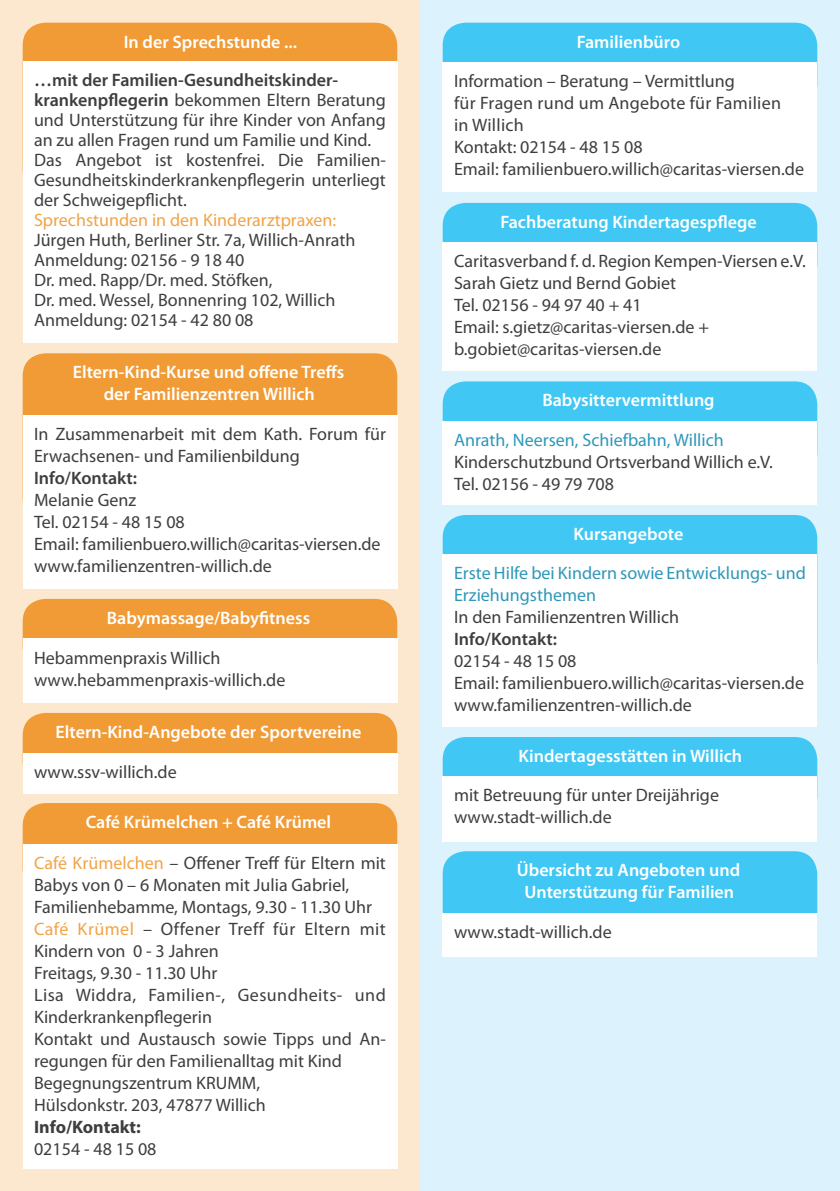
<style>
.page{position:relative;width:840px;height:1191px;background:#fff}
.page>*{position:absolute;margin:0;border:0;box-sizing:border-box;transform-origin:0 0}
.t1{font:18px/22px "Myriad Pro";color:#3e3e3f}
.t2{font:600 18px/22px "Myriad Pro";color:#fff;text-align:center}
.t3{font:18px/22px "Myriad Pro";color:#2f97b9}
.t4{font:18px "Myriad Pro";color:#f1a448}
.t5{font:600 18px "Myriad Pro";color:#3e3e3f}
.t6{font:700 18px "Myriad Pro";color:#3e3e3f}
.s1{font-weight:600}
.s2{color:#f1a448}
</style>
<div class="page">
<div style="left:0;top:0;width:420px;height:1191px;background:#fce7cf"></div>
<div style="left:420px;top:0;width:419px;height:1191px;background:#dcf2fc"></div>
<div style="left:442px;top:203px;width:374px;height:84px;background:#40c7f4;border-radius:23px"></div>
<div style="left:442px;top:242px;width:374px;height:129px;background:#fff"></div>
<div style="left:442px;top:23px;width:374px;height:84px;background:#40c7f4;border-radius:23px"></div>
<div style="left:442px;top:62px;width:374px;height:130px;background:#fff"></div>
<div style="left:442px;top:851px;width:374px;height:82px;background:#40c7f4;border-radius:23px"></div>
<div style="left:442px;top:913px;width:374px;height:44px;background:#fff"></div>
<div style="left:442px;top:737px;width:374px;height:81px;background:#40c7f4;border-radius:23px"></div>
<div style="left:442px;top:776px;width:374px;height:65px;background:#fff"></div>
<div style="left:442px;top:381px;width:374px;height:94px;background:#40c7f4;border-radius:23px"></div>
<div style="left:442px;top:420px;width:374px;height:84px;background:#fff"></div>
<div style="left:442px;top:515px;width:374px;height:168px;background:#40c7f4;border-radius:23px"></div>
<div style="left:442px;top:554px;width:374px;height:173px;background:#fff"></div>
<div style="left:23px;top:599px;width:374px;height:71px;background:#f09b35;border-radius:23px"></div>
<div style="left:23px;top:639px;width:374px;height:64px;background:#fff"></div>
<div style="left:23px;top:803px;width:374px;height:89px;background:#f09b35;border-radius:23px"></div>
<div style="left:23px;top:843px;width:374px;height:325px;background:#fff"></div>
<div style="left:23px;top:713px;width:374px;height:72px;background:#f09b35;border-radius:23px"></div>
<div style="left:23px;top:753px;width:374px;height:40px;background:#fff"></div>
<div style="left:23px;top:23px;width:374px;height:169px;background:#f09b35;border-radius:23px"></div>
<div style="left:23px;top:61px;width:374px;height:281px;background:#fff"></div>
<div style="left:23px;top:353px;width:374px;height:168px;background:#f09b35;border-radius:23px"></div>
<div style="left:23px;top:415px;width:374px;height:173px;background:#fff"></div>
<p class="t2" style="left:124px;top:30px;width:175px">In der Sprechstunde ...</p>
<p class="t1" style="left:34px;top:69px;width:353px;line-height:20px"><span class="s1">…mit der Familien-Gesundheitskinder&shy;krankenpflegerin</span> bekommen Eltern Beratung und Unterstützung für ihre Kinder von Anfang an zu allen Fragen rund um Familie und Kind.<br>Das Angebot ist kostenfrei. Die Familien-Gesundheitskinderkrankenpflegerin unterliegt der Schweigepflicht.</p>
<p class="t4" style="left:34px;top:208px;width:303px">Sprechstunden in den Kinderarztpraxen:</p>
<p class="t1" style="left:34px;top:229px;width:323px;line-height:20px">Jürgen Huth, Berliner Str. 7a, Willich-Anrath Anmeldung: 02156 - 9 18 40<br>Dr. med. Rapp/Dr. med. Stöfken,<br>Dr. med. Wessel, Bonnenring 102, Willich Anmeldung: 02154 - 42 80 08</p>
<p class="t2" style="left:73px;top:361px;width:273px">Eltern-Kind-Kurse und offene Treffs der Familienzentren Willich</p>
<p class="t1" style="left:34px;top:423px;width:353px">In Zusammenarbeit mit dem Kath. Forum für<br>Erwachsenen- und Familienbildung</p>
<p class="t5" style="left:34px;top:466px;width:104px">Info/Kontakt:</p>
<p class="t1" style="left:34px;top:489px;width:348px">Melanie Genz<br>Tel. 02154 - 48 15 08<br>Email: familienbuero.willich@caritas-viersen.de www.familienzentren-willich.de</p>
<p class="t2" style="left:107px;top:606px;width:205px">Babymassage/Babyfitness</p>
<p class="t1" style="left:34px;top:646px;width:253px">Hebammenpraxis Willich www.hebammenpraxis-willich.de</p>
<p class="t2" style="left:56px;top:720px;width:307px">Eltern-Kind-Angebote der Sportvereine</p>
<p class="t1" style="left:34px;top:760px;width:144px">www.ssv-willich.de</p>
<p class="t2" style="left:86px;top:810px;width:247px">Café Krümelchen + Café Krümel</p>
<p class="t1" style="left:34px;top:851px;width:353px"><span class="s2">Café Krümelchen</span> – Offener Treff für Eltern mit Babys von 0 – 6 Monaten mit Julia Gabriel, Familienhebamme, Montags, 9.30 - 11.30 Uhr <span class="s2">Café Krümel</span> – Offener Treff für Eltern mit Kindern von 0 - 3 Jahren<br>Freitags, 9.30 - 11.30 Uhr<br>Lisa Widdra, Familien-, Gesundheits- und Kinderkrankenpflegerin<br>Kontakt und Austausch sowie Tipps und An&shy;regungen für den Familienalltag mit Kind Begegnungszentrum KRUMM,<br>Hülsdonkstr. 203, 47877 Willich</p>
<p class="t6" style="left:34px;top:1114px;width:108px">Info/Kontakt:</p>
<p class="t1" style="left:34px;top:1137px;width:124px">02154 - 48 15 08</p>
<p class="t2" style="left:576px;top:30px;width:105px">Familienbüro</p>
<p class="t1" style="left:454px;top:69px;width:351px">Information – Beratung – Vermittlung<br>für Fragen rund um Angebote für Familien<br>in Willich<br>Kontakt: 02154 - 48 15 08<br>Email: familienbuero.willich@caritas-viersen.de</p>
<p class="t2" style="left:500px;top:210px;width:258px">Fachberatung Kindertagespflege</p>
<p class="t1" style="left:454px;top:250px;width:353px">Caritasverband f. d. Region Kempen-Viersen e.V.<br>Sarah Gietz und Bernd Gobiet<br>Tel. 02156 - 94 97 40 + 41<br>Email: s.gietz@caritas-viersen.de + b.gobiet@caritas-viersen.de</p>
<p class="t2" style="left:542px;top:389px;width:174px">Babysittervermittlung</p>
<p class="t3" style="left:454px;top:428px;width:271px">Anrath, Neersen, Schiefbahn, Willich</p>
<p class="t1" style="left:454px;top:450px;width:320px">Kinderschutzbund Ortsverband Willich e.V.<br>Tel. 02156 - 49 79 708</p>
<p class="t2" style="left:573px;top:522px;width:111px">Kursangebote</p>
<p class="t3" style="left:454px;top:562px;width:353px">Erste Hilfe bei Kindern sowie Entwicklungs- und<br>Erziehungsthemen</p>
<p class="t1" style="left:454px;top:606px;width:226px">In den Familienzentren Willich</p>
<p class="t5" style="left:454px;top:627px;width:104px">Info/Kontakt:</p>
<p class="t1" style="left:454px;top:650px;width:351px">02154 - 48 15 08<br>Email: familienbuero.willich@caritas-viersen.de www.familienzentren-willich.de</p>
<p class="t2" style="left:518px;top:744px;width:225px">Kindertagesstätten in Willich</p>
<p class="t1" style="left:454px;top:783px;width:266px">mit Betreuung für unter Dreijährige www.stadt-willich.de</p>
<p class="t2" style="left:516px;top:858px;width:225px">Übersicht zu Angeboten und<br>Unterstützung für Familien</p>
<p class="t1" style="left:454px;top:920px;width:159px">www.stadt-willich.de</p>
</div>
